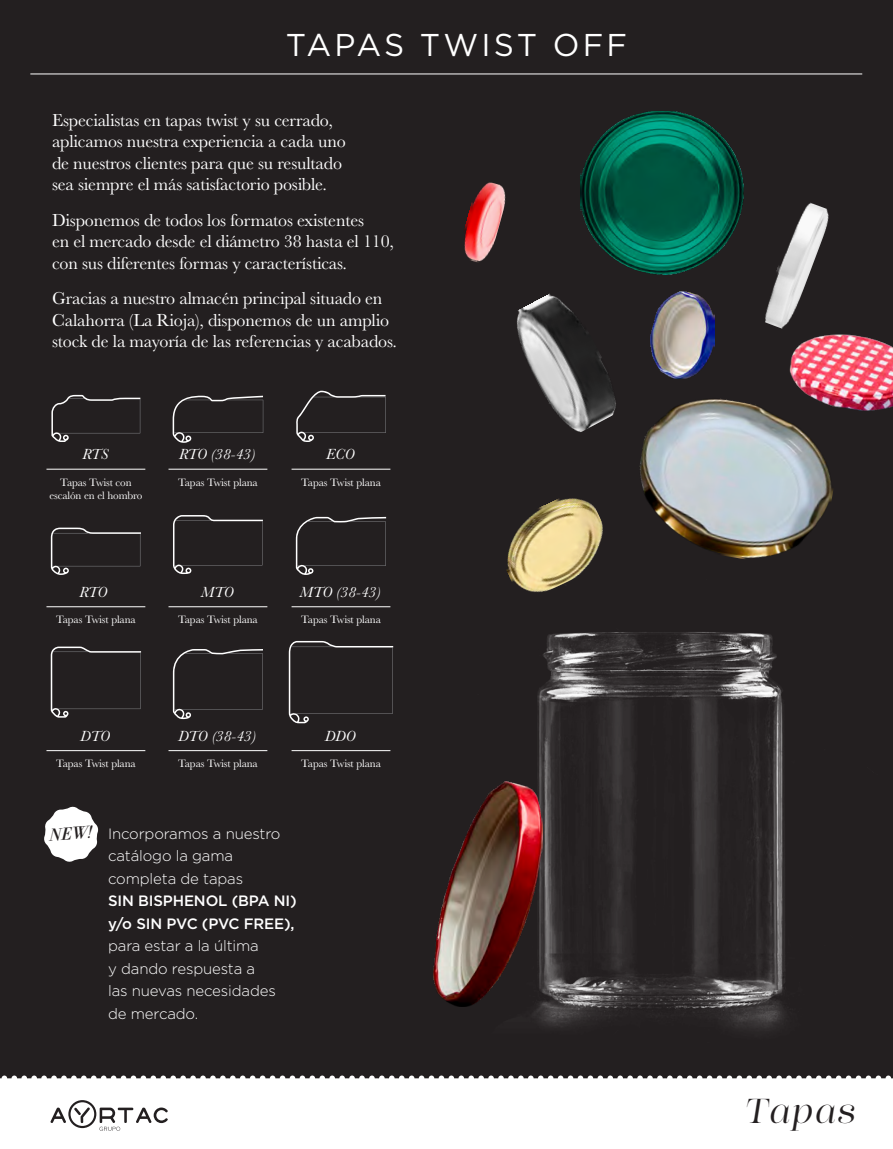
<style>
.page{position:relative;width:893px;height:1149px;background:#fff}
.page>*{position:absolute;margin:0;border:0;box-sizing:border-box;transform-origin:0 0}
.t1{font:34.5px "Lust Pro Demi No 3 It";letter-spacing:.075em;color:#231f20}
.t2{font:31.5px "Gotham";letter-spacing:.1em;color:#fff}
.t3{font:18px/21.6px "Baskerville MT Std";letter-spacing:-.01em;color:#fff}
.t4{font:italic 500 17.1px "Didot HTF 06";color:#231f20}
.t5{font:italic 15.15px "Baskerville MT Std";color:#fff}
.t6{font:300 15px/22.5px "Gotham";letter-spacing:-.01em;color:#fff}
.t7{font:500 15px/22.5px "Gotham";letter-spacing:-.01em;color:#fff}
.t8{font:11.1px/13.5px "Baskerville MT Std";letter-spacing:-.01em;color:#fff;text-align:center}
</style>
<div class="page">
<div style="left:0;top:0;width:893px;height:1148px;background:#231f20"></div>
<svg style="left:173px;top:395px;width:90px;height:47px"></svg>
<svg style="left:296px;top:390px;width:90px;height:52px"></svg>
<svg style="left:51px;top:527px;width:90px;height:47px"></svg>
<svg style="left:173px;top:515px;width:90px;height:59px"></svg>
<svg style="left:296px;top:516px;width:90px;height:58px"></svg>
<svg style="left:51px;top:646px;width:90px;height:71px"></svg>
<svg style="left:173px;top:649px;width:90px;height:69px"></svg>
<svg style="left:289px;top:640px;width:104px;height:83px"></svg>
<svg style="left:51px;top:395px;width:89px;height:47px"></svg>
<hr style="left:46px;top:469px;width:99px;height:1px;background:#fff">
<hr style="left:169px;top:469px;width:98px;height:1px;background:#fff">
<hr style="left:292px;top:606px;width:98px;height:1px;background:#fff">
<hr style="left:292px;top:750px;width:98px;height:1px;background:#fff">
<hr style="left:46px;top:750px;width:99px;height:1px;background:#fff">
<hr style="left:169px;top:606px;width:98px;height:1px;background:#fff">
<hr style="left:292px;top:469px;width:98px;height:1px;background:#fff">
<hr style="left:46px;top:606px;width:99px;height:1px;background:#fff">
<hr style="left:169px;top:750px;width:98px;height:1px;background:#fff">
<div style="left:0;top:1075px;width:893px;height:73px;background:#fff"></div>
<svg style="left:50px;top:1099px;width:118px;height:31px;background:#d3d2d2"></svg>
<img style="left:765px;top:202px;width:64px;height:127px">
<img style="left:506px;top:498px;width:97px;height:81px">
<img style="left:464px;top:182px;width:42px;height:81px">
<img style="left:516px;top:293px;width:100px;height:139px">
<img style="left:581px;top:112px;width:163px;height:163px">
<img style="left:639px;top:398px;width:194px;height:161px">
<img style="left:650px;top:291px;width:65px;height:87px">
<hr style="left:30px;top:73px;width:832px;height:1px;background:#fff">
<img style="left:454px;top:579px;width:331px;height:452px">
<img style="left:434px;top:781px;width:109px;height:224px">
<svg style="left:44px;top:806px;width:55px;height:55px"></svg>
<img style="left:767px;top:334px;width:126px;height:86px">
<h2 class="t2" style="left:286px;top:28px;width:343px">TAPAS TWIST OFF</h2>
<p class="t3" style="left:52px;top:109px;width:295px">Especialistas en tapas twist y su cerrado, aplicamos nuestra experiencia a cada uno de nuestros clientes para que su resultado sea siempre el más satisfactorio posible.</p>
<p class="t3" style="left:52px;top:209px;width:343px">Disponemos de todos los formatos existentes<br>en el mercado desde el diámetro 38 hasta el 110, con sus diferentes formas y características.</p>
<p class="t3" style="left:52px;top:287px;width:347px">Gracias a nuestro almacén principal situado en<br>Calahorra (La Rioja), disponemos de un amplio stock de la mayoría de las referencias y acabados.</p>
<p class="t5" style="left:82px;top:445px;width:27px">RTS</p>
<p class="t8" style="left:49px;top:475px;width:95px">Tapas Twist con escalón en el hombro</p>
<p class="t5" style="left:79px;top:583px;width:29px">RTO</p>
<p class="t8" style="left:56px;top:612px;width:81px">Tapas Twist plana</p>
<p class="t5" style="left:179px;top:445px;width:78px">RTO (38-43)</p>
<p class="t8" style="left:178px;top:475px;width:81px">Tapas Twist plana</p>
<p class="t5" style="left:201px;top:583px;width:34px">MTO</p>
<p class="t8" style="left:178px;top:612px;width:81px">Tapas Twist plana</p>
<p class="t5" style="left:326px;top:445px;width:30px">ECO</p>
<p class="t8" style="left:301px;top:475px;width:81px">Tapas Twist plana</p>
<p class="t5" style="left:300px;top:583px;width:83px">MTO (38-43)</p>
<p class="t8" style="left:301px;top:612px;width:81px">Tapas Twist plana</p>
<p class="t5" style="left:80px;top:726px;width:31px">DTO</p>
<p class="t8" style="left:56px;top:756px;width:81px">Tapas Twist plana</p>
<p class="t5" style="left:178px;top:726px;width:80px">DTO (38-43)</p>
<p class="t8" style="left:178px;top:756px;width:81px">Tapas Twist plana</p>
<p class="t5" style="left:325px;top:726px;width:32px">DDO</p>
<p class="t8" style="left:301px;top:756px;width:81px">Tapas Twist plana</p>
<p class="t4" style="left:49px;top:823px;width:44px;rotate:-4deg">NEW!</p>
<p class="t6" style="left:108px;top:821px;width:174px">Incorporamos a nuestro catálogo la gama completa de tapas</p>
<p class="t7" style="left:108px;top:888px;width:190px">SIN BISPHENOL (BPA NI) y/o SIN PVC (PVC FREE),</p>
<p class="t6" style="left:108px;top:934px;width:169px">para estar a la última<br>y dando respuesta a las nuevas necesidades de mercado.</p>
<h1 class="t1" style="left:744px;top:1089px;width:112px">Tapas</h1>
</div>
